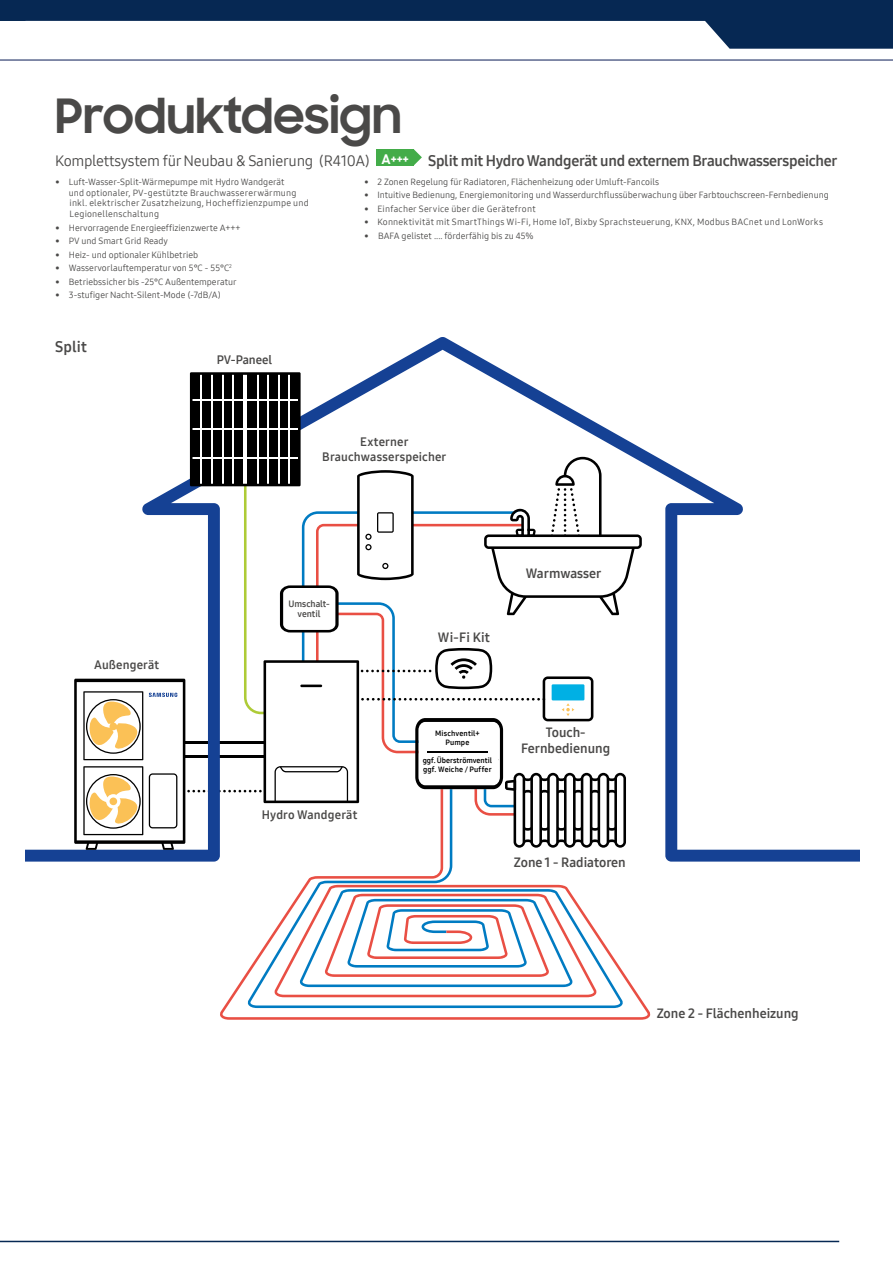
<style>
.page{position:relative;width:893px;height:1263px;background:#fff}
.page>*{position:absolute;margin:0;border:0;box-sizing:border-box;transform-origin:0 0}
.t1{font:700 48px "Samsung Sharp Sans";color:#4a4948}
.t2{font:15px "Samsung One 700";letter-spacing:-.02em;color:#4a4948}
.t3{font:15px "Samsung One 400";letter-spacing:-.02em;color:#4a4948}
.t4{font:13.2px/15.9px "Samsung One 700";color:#4a4948;text-align:center}
.t5{font:12px/14.4px "Samsung One 700";letter-spacing:.015em;color:#4a4948;text-align:center}
.t6{font:9px "Samsung One 400";color:#4a4948}
.t7{font:9px/10.8px "Samsung One 400";letter-spacing:.02em;color:#4a4948}
.t8{font:9px "Samsung One 400";letter-spacing:.025em;color:#4a4948}
.t9{font:9px/10.8px "Samsung One 700";letter-spacing:-.005em;color:#4a4948;text-align:center}
.t10{font:7.5px/9px "Samsung One 700";letter-spacing:.015em;color:#000;text-align:center}
</style>
<div class="page">
<hr style="left:0;top:59px;width:893px;height:2px;background:#5b678d">
<hr style="left:0;top:1241px;width:839px;height:1px;background:#062853">
<svg style="left:0;top:0;width:893px;height:49px"></svg>
<svg style="left:414px;top:149px;width:8px;height:16px"></svg>
<div style="left:376px;top:149px;width:38px;height:16px;background:#43ac49"></div>
<svg style="left:220px;top:861px;width:430px;height:159px"></svg>
<svg style="left:26px;top:337px;width:834px;height:524px"></svg>
<svg style="left:74px;top:372px;width:568px;height:478px"></svg>
<div style="left:110px;top:723px;width:7px;height:7px;background:#fbc156;border-radius:50%"></div>
<hr style="left:427px;top:751px;width:61px;height:2px;background:#000">
<h1 class="t1" style="left:55px;top:81px;width:348px">Produktdesign</h1>
<h2 class="t3" style="left:55px;top:151px;width:355px">Komplettsystem für Neubau &amp; Sanierung (R410A) <sup>A+++</sup></h2>
<h2 class="t2" style="left:428px;top:151px;width:411px">Split mit Hydro Wandgerät und externem Brauchwasserspeicher</h2>
<p class="t7" style="left:69px;top:176px;width:241px;text-indent:-13px">• Luft-Wasser-Split-Wärmepumpe mit Hydro Wandgerät<br>und optionaler, PV-gestützte Brauchwassererwärmung inkl. elektrischer Zusatzheizung, Hocheffizienzpumpe und Legionellenschaltung</p>
<p class="t6" style="left:55px;top:221px;width:187px">• Hervorragende Energieeffizienzwerte A+++</p>
<p class="t6" style="left:55px;top:235px;width:114px">• PV und Smart Grid Ready</p>
<p class="t6" style="left:55px;top:248px;width:144px">• Heiz- und optionaler Kühlbetrieb</p>
<p class="t6" style="left:55px;top:262px;width:178px">• Wasservorlauftemperatur von 5°C - 55°C<sup>2</sup></p>
<p class="t6" style="left:55px;top:275px;width:183px">• Betriebssicher bis -25°C Außentemperatur</p>
<p class="t6" style="left:55px;top:289px;width:167px">• 3-stufiger Nacht-Silent-Mode (-7dB/A)</p>
<h2 class="t2" style="left:55px;top:336px;width:33px">Split</h2>
<h3 class="t5" style="left:217px;top:352px;width:57px">PV-Paneel</h3>
<p class="t6" style="left:365px;top:176px;width:296px">• 2 Zonen Regelung für Radiatoren, Flächenheizung oder Umluft-Fancoils</p>
<p class="t6" style="left:365px;top:189px;width:466px">• Intuitive Bedienung, Energiemonitoring und Wasserdurchflussüberwachung über Farbtouchscreen-Fernbedienung</p>
<p class="t8" style="left:365px;top:203px;width:173px">• Einfacher Service über die Gerätefront</p>
<p class="t8" style="left:365px;top:216px;width:460px">• Konnektivität mit SmartThings Wi-Fi, Home IoT, Bixby Sprachsteuerung, KNX, Modbus BACnet und LonWorks</p>
<p class="t6" style="left:365px;top:230px;width:171px">• BAFA gelistet .... förderfähig bis zu 45%</p>
<h3 class="t5" style="left:322px;top:435px;width:126px">Externer<br>Brauchwasserspeicher</h3>
<h3 class="t4" style="left:526px;top:565px;width:77px">Warmwasser</h3>
<h3 class="t5" style="left:94px;top:657px;width:67px">Außengerät</h3>
<p class="t9" style="left:288px;top:598px;width:43px">Umschalt&shy;ventil</p>
<h3 class="t5" style="left:262px;top:808px;width:97px">Hydro Wandgerät</h3>
<h3 class="t4" style="left:438px;top:629px;width:54px">Wi-Fi Kit</h3>
<p class="t10" style="left:442px;top:725px;width:46px">Mischventil+<br>Pumpe</p>
<p class="t10" style="left:429px;top:752px;width:71px;text-align:left">ggf. Überströmventil ggf. Puffer/Weiche</p>
<p class="t10" style="left:435px;top:729px;width:46px">Mischventil+<br>Pumpe</p>
<p class="t10" style="left:423px;top:756px;width:71px;text-align:left">ggf. Überströmventil ggf. Weiche / Puffer</p>
<h3 class="t4" style="left:521px;top:724px;width:90px">Touch-<br>Fernbedienung</h3>
<h3 class="t4" style="left:514px;top:854px;width:113px">Zone 1 - Radiatoren</h3>
<h3 class="t4" style="left:657px;top:1005px;width:144px">Zone 2 - Flächenheizung</h3>
</div>
